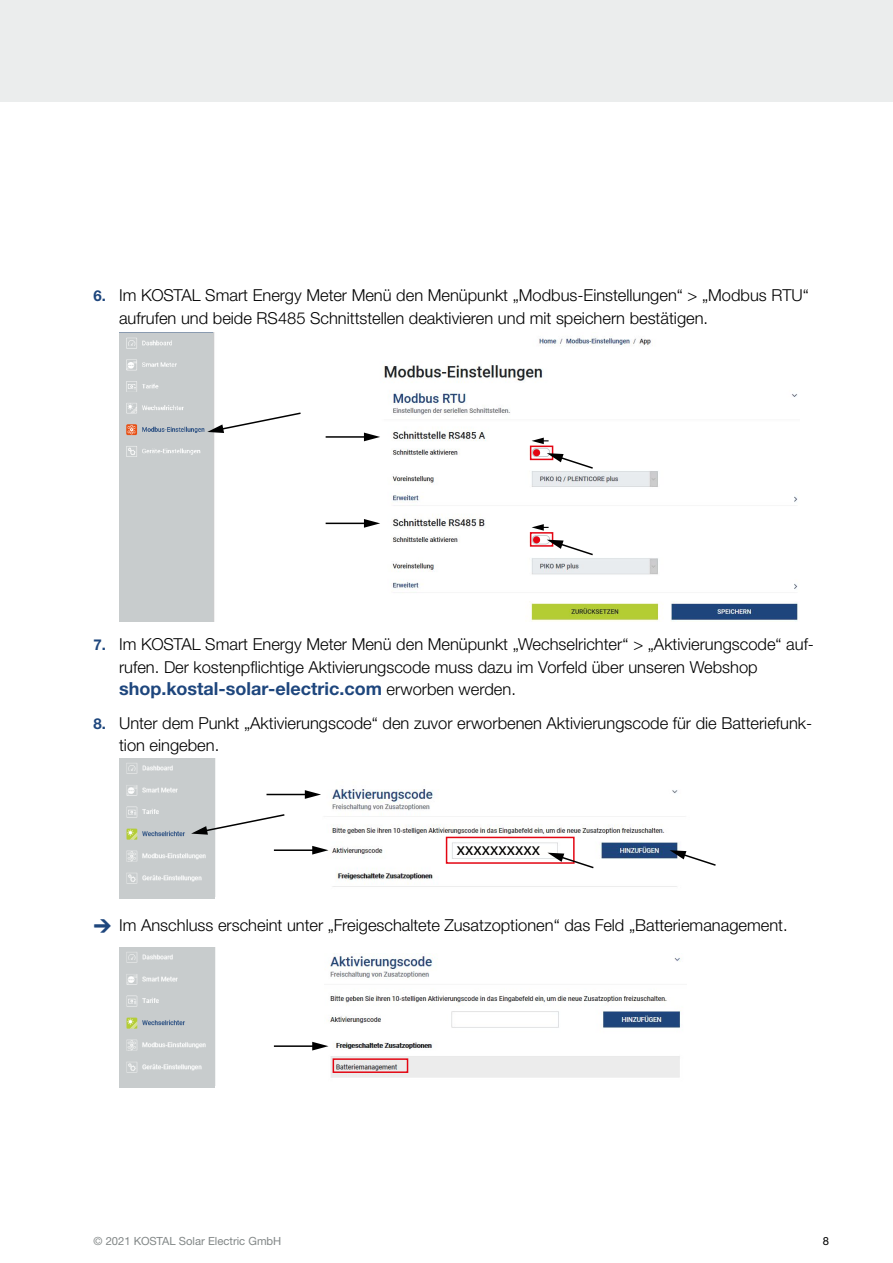
<style>
.page{position:relative;width:893px;height:1263px;background:#fff}
.page>*{position:absolute;margin:0;border:0;box-sizing:border-box;transform-origin:0 0}
.t1{font:700 18px "Helvetica Neue LTW1 G";color:#1e467d}
.t2{font:18px "Myriad Pro";color:#000}
.t3{font:300 16.5px/22.5px "Helvetica Neue LTW1 G";color:#000}
.t4{font:11.25px "Helvetica Neue LTW1 G";color:#828787}
.t5{font:11.25px "Helvetica Neue LTW1 G";color:#000}
.s1{font-weight:700;font-size:15px;color:#1e467d}
.s2{font-weight:300;font-size:16.5px;color:#000}
.s3{font-family:"KOSTSYMB";font-weight:400;font-size:13.5px;color:#1e467d}
</style>
<div class="page">
<div style="left:0;top:0;width:893px;height:102px;background:#ebeded"></div>
<img style="left:119px;top:333px;width:679px;height:289px">
<img style="left:119px;top:333px;width:94px;height:139px">
<svg style="left:532px;top:438px;width:17px;height:6px"></svg>
<div style="left:530px;top:446px;width:23px;height:14px;border:2px solid #e30613"></div>
<svg style="left:547px;top:453px;width:47px;height:17px"></svg>
<svg style="left:532px;top:524px;width:17px;height:7px"></svg>
<div style="left:530px;top:532px;width:23px;height:15px;border:2px solid #e30613"></div>
<svg style="left:547px;top:540px;width:47px;height:16px"></svg>
<div style="left:533px;top:449px;width:7px;height:7px;background:#e30613;border-radius:50%"></div>
<div style="left:533px;top:536px;width:7px;height:7px;background:#e30613;border-radius:50%"></div>
<hr style="left:326px;top:436px;width:41px;height:2px;background:#000">
<svg style="left:364px;top:433px;width:16px;height:8px"></svg>
<hr style="left:326px;top:523px;width:41px;height:1px;background:#000">
<svg style="left:364px;top:519px;width:16px;height:9px"></svg>
<svg style="left:207px;top:411px;width:95px;height:22px"></svg>
<img style="left:266px;top:789px;width:419px;height:98px">
<div style="left:446px;top:837px;width:129px;height:27px;border:2px solid #e30613"></div>
<svg style="left:670px;top:850px;width:46px;height:17px"></svg>
<hr style="left:266px;top:794px;width:42px;height:1px;background:#000">
<svg style="left:305px;top:790px;width:16px;height:9px"></svg>
<hr style="left:274px;top:849px;width:41px;height:2px;background:#000">
<svg style="left:312px;top:846px;width:16px;height:8px"></svg>
<svg style="left:547px;top:853px;width:48px;height:16px"></svg>
<img style="left:119px;top:759px;width:97px;height:138px">
<svg style="left:191px;top:813px;width:95px;height:22px"></svg>
<img style="left:119px;top:948px;width:97px;height:138px">
<img style="left:328px;top:956px;width:354px;height:122px">
<hr style="left:274px;top:1045px;width:41px;height:2px;background:#000">
<svg style="left:312px;top:1042px;width:16px;height:8px"></svg>
<div style="left:333px;top:1058px;width:75px;height:15px;border:2px solid #e30613"></div>
<p class="t3" style="left:119px;top:284px;width:691px;text-indent:-26px"><span class="s1">6.</span> Im KOSTAL Smart Energy Meter Menü den Menüpunkt „Modbus-Einstellungen“ &gt; „Modbus RTU“ aufrufen und beide RS485 Schnittstellen deaktivieren und mit speichern bestätigen.</p>
<p class="t3" style="left:119px;top:633px;width:696px;text-indent:-26px"><span class="s1">7.</span> Im KOSTAL Smart Energy Meter Menü den Menüpunkt „Wechselrichter“ &gt; „Aktivierungscode“ auf&shy;rufen. Der kostenpflichtige Aktivierungscode muss dazu im Vorfeld über unseren Webshop</p>
<p class="t1" style="left:119px;top:678px;width:398px">shop.kostal-solar-electric.com <span class="s2">erworben werden.</span></p>
<p class="t3" style="left:119px;top:712px;width:695px;text-indent:-26px"><span class="s1">8.</span> Unter dem Punkt „Aktivierungscode“ den zuvor erworbenen Aktivierungscode für die Batteriefunk&shy;tion eingeben.</p>
<p class="t2" style="left:457px;top:838px;width:85px">xxxxxxxxxx</p>
<p class="t3" style="left:94px;top:914px;width:696px"><span class="s3">P</span> Im Anschluss erscheint unter „Freigeschaltete Zusatzoptionen“ das Feld „Batteriemanagement.</p>
<p class="t4" style="left:94px;top:1234px;width:189px">© 2021 KOSTAL Solar Electric GmbH</p>
<p class="t5" style="left:823px;top:1234px;width:8px">8</p>
</div>
